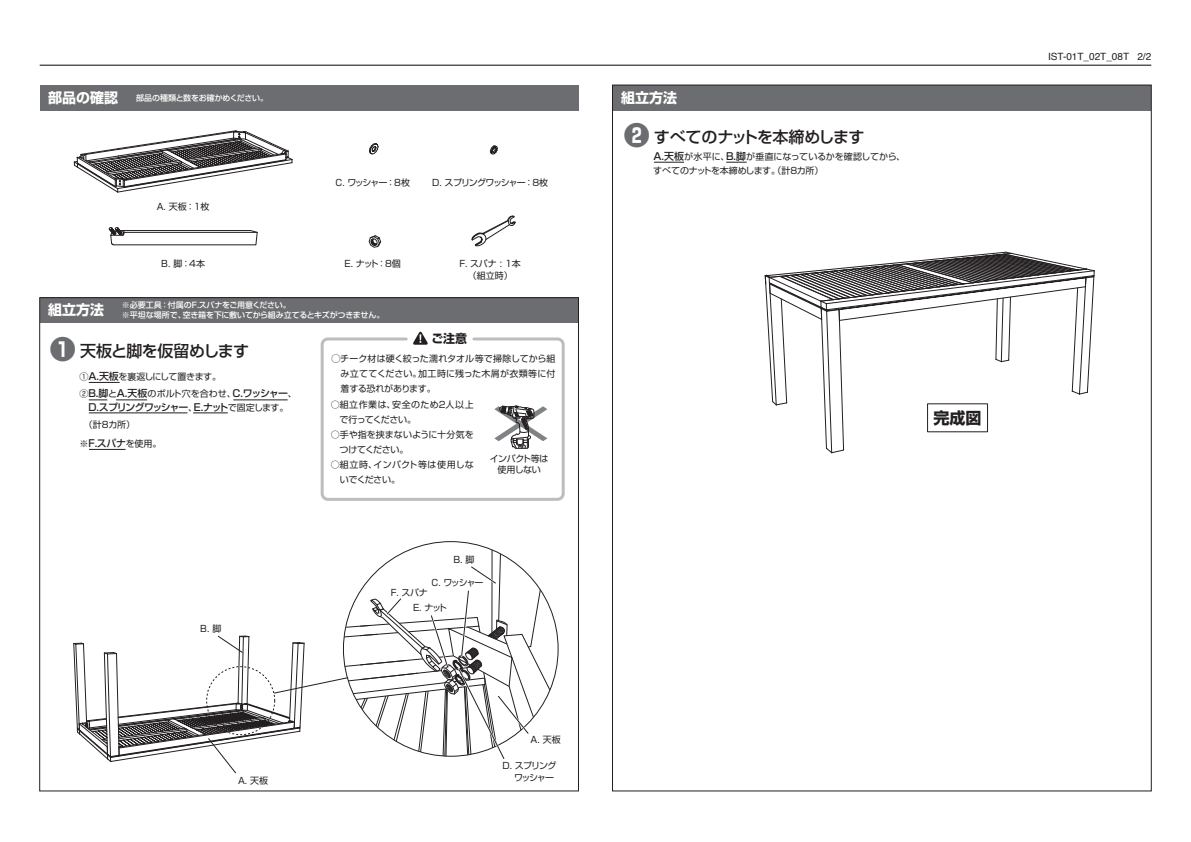
<style>
.page{position:relative;width:1191px;height:842px;background:#fff}
.page>*{position:absolute;margin:0;border:0;box-sizing:border-box;transform-origin:0 0}
.t1{font:54.4px "Shin Go Pro";color:#808285;scale:1.52 1}
.t2{font:700 26px "Shin Go Pro";color:#6c6d70}
.t3{font:500 16px "Shin Go Pro";letter-spacing:-.03em;color:#231f20}
.t4{font:700 16px "Shin Go Pro";color:#231f20}
.t5{font:700 14px "Shin Go Pro";color:#fff}
.t6{font:700 12px "Shin Go Pro";color:#231f20}
.t7{font:10px "Helvetica";color:#231f20}
.t8{font:500 9.9px/14px "Shin Go Pro";letter-spacing:-.125em;color:#231f20;text-align:center}
.t9{font:9px/15px "Shin Go Pro";letter-spacing:-.02em;color:#231f20}
.t10{font:9px/15px "Shin Go Pro";letter-spacing:.02em;color:#231f20}
.t11{font:9px/15px "Shin Go Pro";letter-spacing:.01em;color:#231f20}
.t12{font:9px "Shin Go Pro";letter-spacing:-.055em;color:#231f20}
.t13{font:9px "Shin Go Pro";letter-spacing:-.105em;color:#231f20}
.t14{font:9px/11px "Shin Go Pro";letter-spacing:-.05em;color:#231f20;text-align:center}
.t15{font:9px/12px "Shin Go Pro";letter-spacing:-.12em;color:#231f20;text-align:right}
.t16{font:500 8px/10px "Shin Go Pro";letter-spacing:-.025em;color:#fff}
.s1{font-weight:500;font-size:9.9px}
.s2{font-weight:400;font-size:9px}
</style>
<div class="page">
<hr style="left:40px;top:65px;width:1111px;height:1px;background:#231f20">
<div style="left:612px;top:85px;width:539px;height:26px;background:#6c6d70"></div>
<div style="left:40px;top:298px;width:538px;height:25px;background:#6c6d70"></div>
<div style="left:40px;top:85px;width:538px;height:26px;background:#6c6d70"></div>
<hr style="left:89px;top:382px;width:31px;height:1px;background:#231f20">
<hr style="left:89px;top:413px;width:98px;height:1px;background:#231f20">
<hr style="left:193px;top:413px;width:35px;height:1px;background:#231f20">
<hr style="left:89px;top:449px;width:36px;height:1px;background:#231f20">
<svg style="left:89px;top:400px;width:18px;height:1px"></svg>
<hr style="left:654px;top:162px;width:30px;height:1px;background:#231f20">
<svg style="left:726px;top:162px;width:20px;height:1px"></svg>
<svg style="left:764px;top:251px;width:331px;height:202px"></svg>
<svg style="left:74px;top:130px;width:219px;height:63px"></svg>
<svg style="left:369px;top:143px;width:10px;height:12px"></svg>
<svg style="left:490px;top:145px;width:8px;height:10px"></svg>
<hr style="left:116px;top:400px;width:31px;height:1px;background:#231f20">
<hr style="left:233px;top:400px;width:55px;height:1px;background:#231f20">
<svg style="left:413px;top:331px;width:15px;height:14px"></svg>
<div style="left:321px;top:337px;width:243px;height:164px;border:3px solid #bcbdc0;border-radius:6px"></div>
<svg style="left:499px;top:405px;width:35px;height:44px"></svg>
<svg style="left:109px;top:227px;width:149px;height:18px"></svg>
<hr style="left:124px;top:232px;width:133px;height:1px;background:#231f20">
<svg style="left:368px;top:235px;width:13px;height:13px"></svg>
<svg style="left:471px;top:216px;width:45px;height:30px"></svg>
<hr style="left:491px;top:550px;width:1px;height:83px;background:#231f20">
<svg style="left:73px;top:553px;width:478px;height:221px"></svg>
<h3 class="t5" style="left:48px;top:86px;width:72px">部品の確認</h3>
<p class="t16" style="left:136px;top:92px;width:133px">部品の種類と数をお確かめください。</p>
<p class="t9" style="left:157px;top:198px;width:54px">A. 天板：1枚</p>
<p class="t9" style="left:161px;top:255px;width:45px">B. 脚：4本</p>
<p class="t9" style="left:335px;top:174px;width:76px">C. ワッシャー：8枚</p>
<p class="t13" style="left:432px;top:175px;width:118px">D. スプリングワッシャー：8枚</p>
<p class="t9" style="left:344px;top:255px;width:58px">E. ナット：8個</p>
<p class="t9" style="left:459px;top:256px;width:63px;line-height:12px;text-align:center">F. スパナ : 1本（組立時）</p>
<h3 class="t5" style="left:48px;top:299px;width:58px">組立方法</h3>
<p class="t16" style="left:122px;top:299px;width:264px">※必要工具：付属のF.スパナをご用意ください。<br>※平坦な場所で、空き箱を下に敷いてから組み立てるとキズがつきません。</p>
<h2 class="t2" style="left:50px;top:328px;width:27px">❶</h2>
<h3 class="t3" style="left:80px;top:337px;width:171px">天板と脚を仮留めします</h3>
<p class="t12" style="left:79px;top:369px;width:143px">①<span class="s1">A.天板</span>を裏返しにして置きます。</p>
<p class="t8" style="left:79px;top:385px;width:219px"><span class="s2">②</span>B.脚<span class="s2">と</span>A.天板<span class="s2">のボルト穴を合わせ、</span>C.ワッシャー<span class="s2">、<br></span>D.スプリングワッシャー<span class="s2">、</span>E.ナット<span class="s2">で固定します。</span></p>
<p class="t9" style="left:79px;top:414px;width:84px;line-height:19px">　（計8カ所）<br>※<span class="s1">F.スパナ</span>を使用。</p>
<p class="t9" style="left:200px;top:620px;width:23px">B. 脚</p>
<h3 class="t6" style="left:431px;top:329px;width:37px">ご注意</h3>
<p class="t9" style="left:340px;top:350px;width:216px;text-align:justify;text-indent:-9px">◯チーク材は硬く絞った濡れタオル等で掃除してから組み立ててください。加工時に残った木屑が衣類等に付着する恐れがあります。</p>
<p class="t10" style="left:339px;top:396px;width:136px;text-indent:-9px">○組立作業は、安全のため2人以上で行ってください。</p>
<p class="t9" style="left:339px;top:426px;width:136px;text-indent:-9px">○手や指を挟まないように十分気をつけてください。</p>
<p class="t11" style="left:340px;top:456px;width:136px;text-indent:-9px">○組立時、インパクト等は使用しないでください。</p>
<h1 class="t1" style="left:479px;top:380px;width:56px">×</h1>
<p class="t14" style="left:490px;top:452px;width:60px">インパクト等は使用しない</p>
<p class="t9" style="left:453px;top:551px;width:23px">B. 脚</p>
<p class="t9" style="left:431px;top:574px;width:53px">C. ワッシャー</p>
<p class="t9" style="left:391px;top:583px;width:39px">F. スパナ</p>
<p class="t9" style="left:413px;top:599px;width:36px">E. ナット</p>
<p class="t9" style="left:238px;top:772px;width:32px">A. 天板</p>
<p class="t9" style="left:530px;top:731px;width:32px">A. 天板</p>
<p class="t15" style="left:502px;top:758px;width:55px">D. スプリングワッシャー</p>
<h3 class="t5" style="left:621px;top:86px;width:57px">組立方法</h3>
<h2 class="t2" style="left:624px;top:114px;width:27px">❷</h2>
<h3 class="t3" style="left:654px;top:123px;width:212px">すべてのナットを本締めします</h3>
<p class="t9" style="left:653px;top:149px;width:253px;line-height:14px"><span class="s1">A.天板</span>が水平に、<span class="s1">B.脚</span>が垂直になっているかを確認してから、すべてのナットを本締めします。（計8カ所）</p>
<h3 class="t4" style="left:933px;top:405px;width:49px">完成図</h3>
<p class="t7" style="left:1048px;top:48px;width:105px">IST-01T_02T_08T 2/2</p>
</div>
